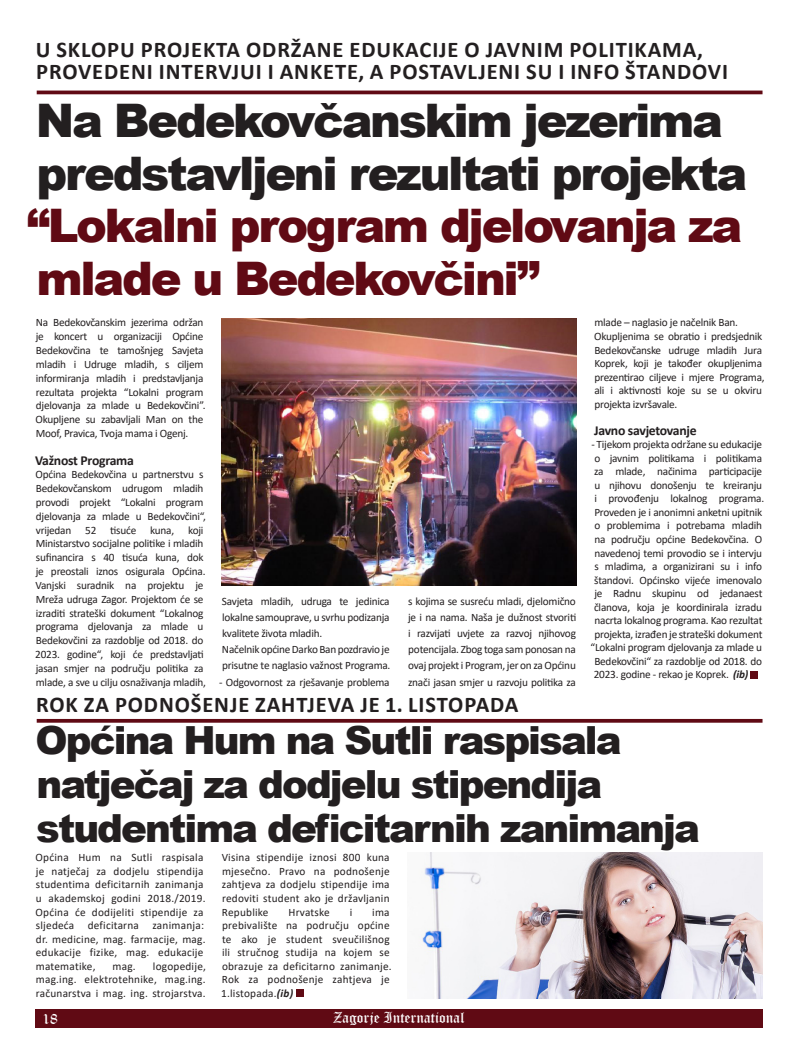
<style>
.page{position:relative;width:798px;height:1063px;background:#fff}
.page>*{position:absolute;margin:0;border:0;box-sizing:border-box;transform-origin:0 0}
.t1{font:900 46.25px/52.5px "Arial";letter-spacing:-.05em;color:#231f20}
.t2{font:900 38.75px/43.8px "Arial";letter-spacing:-.05em;color:#231f20}
.t3{font:700 22.5px/22.5px "Calibri";letter-spacing:.04em;color:#231f20}
.t4{font:15px "Old English Text";color:#fff}
.t5{font:700 13.75px "Calibri";letter-spacing:-.02em;color:#231f20}
.t6{font:11.25px/13.9px "Calibri";letter-spacing:-.02em;color:#231f20}
.t7{font:11.25px/13.5px "Calibri";letter-spacing:.02em;color:#231f20}
.s1{color:#600a14}
.s2{font-weight:700;font-style:italic}
</style>
<div class="page">
<div style="left:35px;top:1009px;width:727px;height:19px;background:#600a14"></div>
<hr style="left:37px;top:91px;width:725px;height:3px;background:#600a14">
<svg style="left:37px;top:719px;width:725px;height:4px;background:#6b1c25"></svg>
<div style="left:750px;top:671px;width:7px;height:7px;background:#600a14"></div>
<div style="left:296px;top:990px;width:7px;height:7px;background:#600a14"></div>
<img style="left:419px;top:853px;width:343px;height:145px">
<img style="left:221px;top:318px;width:355px;height:267px">
<p class="t3" style="left:36px;top:38px;width:693px">U SKLOPU PROJEKTA ODRŽANE EDUKACIJE O JAVNIM POLITIKAMA,<br>PROVEDENI INTERVJUI I ANKETE, A POSTAVLJENI SU I INFO ŠTANDOVI</p>
<p class="t1" style="left:27px;top:93px;width:721px">Na Bedekovčanskim jezerima predstavljeni rezultati projekta <span class="s1">“Lokalni program djelovanja za mlade u Bedekovčini”</span></p>
<p class="t6" style="left:36px;top:316px;width:171px">Na Bedekovčanskim jezerima održan je koncert u organizaciji Općine Bedekovčina te tamošnjeg Savjeta mladih i Udruge mladih, s ciljem informiranja mladih i predstavljanja rezultata projekta “Lokalni program djelovanja za mlade u Bedekovčini”.<br>Okupljene su zabavljali Man on the Moof, Pravica, Tvoja mama i Ogenj.</p>
<p class="t5" style="left:35px;top:450px;width:100px">Važnost Programa</p>
<p class="t6" style="left:35px;top:467px;width:172px">Općina Bedekovčina u partnerstvu s Bedekovčanskom udrugom mladih provodi projekt “Lokalni program djelovanja za mlade u Bedekovčini“, vrijedan 52 tisuće kuna, koji Ministarstvo socijalne politike i mladih sufinancira s 40 tisuća kuna, dok je preostali iznos osigurala Općina.<br>Vanjski suradnik na projektu je Mreža udruga Zagor. Projektom će se izraditi strateški dokument “Lokalnog programa djelovanja za mlade u Bedekovčini za razdoblje od 2018. do 2023. godine“, koji će predstavljati jasan smjer na području politika za mlade, a sve u cilju osnaživanja mladih,</p>
<p class="t6" style="left:222px;top:593px;width:169px;line-height:16.1px;text-align:justify">Savjeta mladih, udruga te jedinica lokalne samouprave, u svrhu podizanja kvalitete života mladih.</p>
<p class="t6" style="left:222px;top:641px;width:170px;line-height:16.1px">Načelnik općine Darko Ban pozdravio je prisutne te naglasio važnost Programa.</p>
<p class="t6" style="left:219px;top:675px;width:172px">- Odgovornost za rješavanje problema</p>
<p class="t6" style="left:408px;top:593px;width:170px;line-height:16.1px;text-align:justify">s kojima se susreću mladi, djelomično je i na nama. Naša je dužnost stvoriti i razvijati uvjete za razvoj njihovog potencijala. Zbog toga sam ponosan na ovaj projekt i Program, jer on za Općinu znači jasan smjer u razvoju politika za</p>
<p class="t3" style="left:36px;top:693px;width:483px">ROK ZA PODNOŠENJE ZAHTJEVA JE 1. LISTOPADA</p>
<p class="t6" style="left:594px;top:316px;width:145px">mlade – naglasio je načelnik Ban.</p>
<p class="t6" style="left:594px;top:329px;width:172px;line-height:13.5px">Okupljenima se obratio i predsjednik Bedekovčanske udruge mladih Jura Koprek, koji je također okupljenima prezentirao ciljeve i mjere Programa, ali i aktivnosti koje su se u okviru projekta izvršavale.</p>
<p class="t5" style="left:594px;top:420px;width:104px">Javno savjetovanje</p>
<p class="t6" style="left:591px;top:437px;width:172px">- Tijekom projekta održane su edukacije</p>
<p class="t6" style="left:594px;top:451px;width:169px">o javnim politikama i politikama</p>
<p class="t6" style="left:594px;top:464px;width:169px">za mlade, načinima participacije</p>
<p class="t6" style="left:594px;top:478px;width:169px">u njihovu donošenju te kreiranju</p>
<p class="t6" style="left:594px;top:491px;width:171px">i provođenju lokalnog programa.</p>
<p class="t6" style="left:594px;top:505px;width:169px">Proveden je i anonimni anketni upitnik</p>
<p class="t6" style="left:594px;top:519px;width:169px">o problemima i potrebama mladih</p>
<p class="t6" style="left:594px;top:532px;width:169px">na području općine Bedekovčina. O</p>
<p class="t6" style="left:594px;top:546px;width:169px">navedenoj temi provodio se i intervju</p>
<p class="t6" style="left:594px;top:559px;width:169px">s mladima, a organizirani su i info</p>
<p class="t6" style="left:594px;top:573px;width:169px">štandovi. Općinsko vijeće imenovalo</p>
<p class="t6" style="left:594px;top:586px;width:169px">je Radnu skupinu od jedanaest</p>
<p class="t6" style="left:594px;top:600px;width:169px">članova, koja je koordinirala izradu</p>
<p class="t6" style="left:594px;top:613px;width:169px">nacrta lokalnog programa. Kao rezultat</p>
<p class="t6" style="left:594px;top:627px;width:169px">projekta, izrađen je strateški dokument</p>
<p class="t6" style="left:590px;top:640px;width:173px">“Lokalni program djelovanja za mlade u</p>
<p class="t6" style="left:594px;top:654px;width:169px">Bedekovčini“ za razdoblje od 2018. do</p>
<p class="t6" style="left:593px;top:667px;width:156px">2023. godine - rekao je Koprek. <span class="s2">(ib)</span></p>
<p class="t2" style="left:35px;top:717px;width:665px">Općina Hum na Sutli raspisala natječaj za dodjelu stipendija studentima deficitarnih zanimanja</p>
<p class="t7" style="left:36px;top:851px;width:171px">Općina Hum na Sutli raspisala je natječaj za dodjelu stipendija studentima deficitarnih zanimanja u akademskoj godini 2018./2019.<br>Općina će dodijeliti stipendije za sljedeća deficitarna zanimanja: dr. medicine, mag. farmacije, mag. edukacije fizike, mag. edukacije matematike,</p>
<p class="t6" style="left:36px;top:959px;width:171px;line-height:13.5px;text-align:justify;text-indent:117px">logopedije, mag.ing. elektrotehnike, mag.ing. računarstva i mag. ing. strojarstva.</p>
<p class="t6" style="left:113px;top:959px;width:25px">mag.</p>
<p class="t6" style="left:222px;top:851px;width:169px;line-height:13.5px;text-align:justify">Visina stipendije iznosi 800 kuna mjesečno. Pravo na podnošenje zahtjeva za dodjelu stipendije ima redoviti student ako je državljanin Republike</p>
<p class="t7" style="left:288px;top:905px;width:43px">Hrvatske</p>
<p class="t6" style="left:349px;top:905px;width:4px">i</p>
<p class="t7" style="left:221px;top:905px;width:172px;text-indent:151px">ima prebivalište na području općine te ako je student sveučilišnog ili stručnog studija na kojem se obrazuje za deficitarno zanimanje.<br>Rok za podnošenje zahtjeva je<br>1.listopada.<span class="s2">(ib)</span></p>
<h3 class="t4" style="left:43px;top:1009px;width:17px">18</h3>
<h3 class="t4" style="left:333px;top:1008px;width:133px">Zagorje International</h3>
</div>
